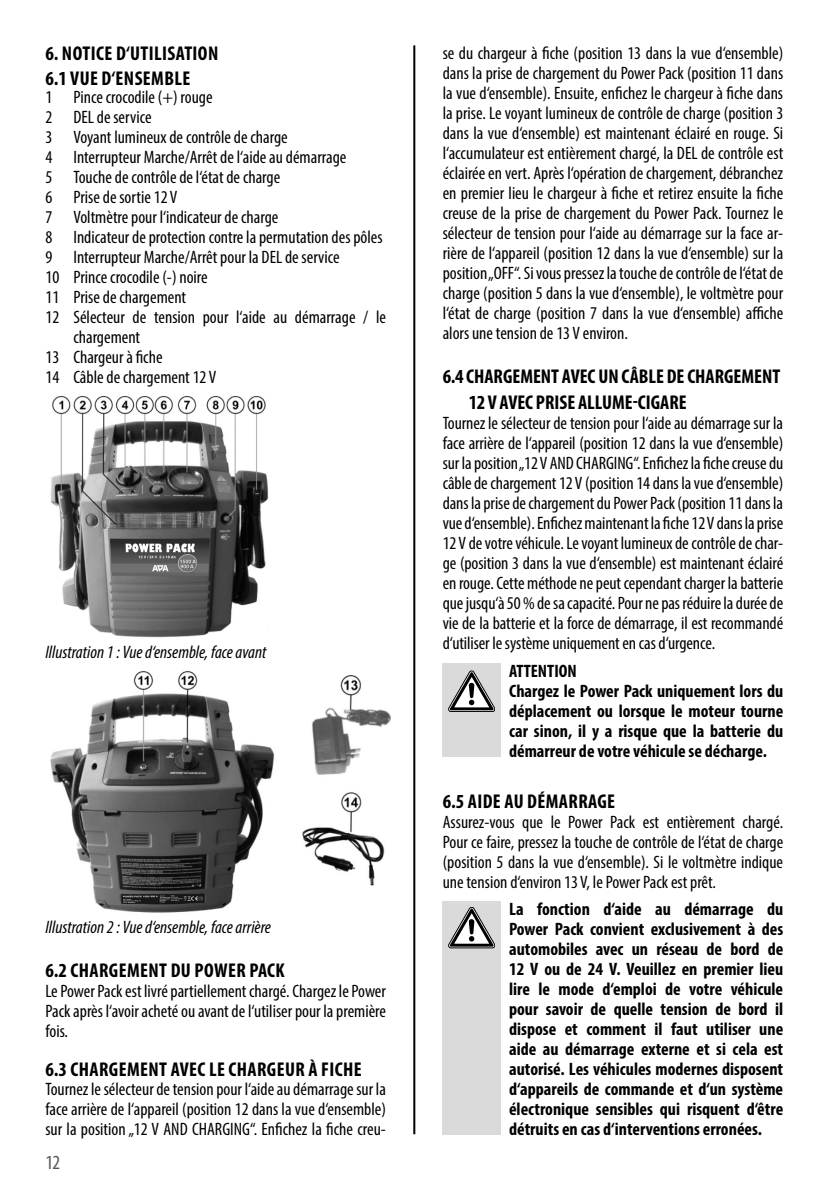
<style>
.page{position:relative;width:840px;height:1191px;background:#fff}
.page>*{position:absolute;margin:0;border:0;box-sizing:border-box;transform-origin:0 0}
.t1{font:700 condensed 20px/24.2px "Myriad Pro";letter-spacing:.02em;color:#000}
.t2{font:700 condensed 20px/26px "Myriad Pro";color:#000}
.t3{font:condensed 20px "Myriad Pro";color:#575757}
.t4{font:condensed 18px/20px "Myriad Pro";color:#000;text-align:justify}
.t5{font:700 condensed 18px/20px "Myriad Pro";color:#000;text-align:justify}
.t6{font:italic condensed 18px "Myriad Pro";color:#000}
</style>
<div class="page">
<hr style="left:413px;top:45px;width:2px;height:1089px;background:#000">
<img style="left:311px;top:675px;width:80px;height:100px">
<img style="left:302px;top:792px;width:83px;height:94px">
<div style="left:442px;top:663px;width:58px;height:94px;background:#dadada"></div>
<svg style="left:448px;top:671px;width:46px;height:40px"></svg>
<div style="left:442px;top:901px;width:58px;height:233px;background:#dadada"></div>
<svg style="left:448px;top:907px;width:46px;height:41px"></svg>
<img style="left:50px;top:396px;width:218px;height:242px">
<img style="left:50px;top:671px;width:224px;height:242px">
<p class="t1" style="left:45px;top:41px;width:174px">6. NOTICE D‘UTILISATION<br>6.1 VUE D‘ENSEMBLE</p>
<p class="t4" style="left:45px;top:87px;width:169px">1 Pince crocodile (+) rouge</p>
<p class="t4" style="left:45px;top:107px;width:108px">2 DEL de service</p>
<p class="t4" style="left:45px;top:127px;width:244px">3 Voyant lumineux de contrôle de charge</p>
<p class="t4" style="left:45px;top:147px;width:302px">4 Interrupteur Marche/Arrêt de l‘aide au démarrage</p>
<p class="t4" style="left:45px;top:167px;width:236px">5 Touche de contrôle de l‘état de charge</p>
<p class="t4" style="left:45px;top:187px;width:133px">6 Prise de sortie 12 V</p>
<p class="t4" style="left:45px;top:207px;width:234px">7 Voltmètre pour l‘indicateur de charge</p>
<p class="t4" style="left:45px;top:227px;width:338px">8 Indicateur de protection contre la permutation des pôles</p>
<p class="t4" style="left:45px;top:247px;width:296px">9 Interrupteur Marche/Arrêt pour la DEL de service</p>
<p class="t4" style="left:45px;top:267px;width:164px">10 Prince crocodile (-) noire</p>
<p class="t4" style="left:45px;top:287px;width:142px">11 Prise de chargement</p>
<p class="t4" style="left:45px;top:307px;width:342px">12 Sélecteur de tension pour l‘aide au démarrage / le</p>
<p class="t4" style="left:73px;top:327px;width:68px">chargement</p>
<p class="t4" style="left:45px;top:347px;width:119px">13 Chargeur à fiche</p>
<p class="t4" style="left:45px;top:367px;width:172px">14 Câble de chargement 12 V</p>
<p class="t6" style="left:45px;top:641px;width:222px">Illustration 1 : Vue d‘ensemble, face avant</p>
<p class="t6" style="left:45px;top:916px;width:227px">Illustration 2 : Vue d‘ensemble, face arrière</p>
<p class="t1" style="left:45px;top:957px;width:241px">6.2 CHARGEMENT DU POWER PACK</p>
<p class="t4" style="left:45px;top:980px;width:342px">Le Power Pack est livré partiellement chargé. Chargez le Power Pack après l‘avoir acheté ou avant de l‘utiliser pour la première fois.</p>
<p class="t1" style="left:45px;top:1056px;width:318px">6.3 CHARGEMENT AVEC LE CHARGEUR À FICHE</p>
<p class="t4" style="left:45px;top:1078px;width:342px">Tournez le sélecteur de tension pour l‘aide au démarrage sur la face arrière de l‘appareil (position 12 dans la vue d‘ensemble) sur la position „12 V AND CHARGING“. Enfichez la fiche creu-</p>
<p class="t3" style="left:45px;top:1150px;width:16px">12</p>
<p class="t4" style="left:442px;top:43px;width:342px">se du chargeur à fiche (position 13 dans la vue d‘ensemble) dans la prise de chargement du Power Pack (position 11 dans la vue d‘ensemble). Ensuite, enfichez le chargeur à fiche dans la prise. Le voyant lumineux de contrôle de charge (position 3 dans la vue d‘ensemble) est maintenant éclairé en rouge. Si l‘accumulateur est entièrement chargé, la DEL de contrôle est éclairée en vert. Après l‘opération de chargement, débranchez en premier lieu le chargeur à fiche et retirez ensuite la fiche creuse de la prise de chargement du Power Pack. Tournez le sélecteur de tension pour l‘aide au démarrage sur la face ar&shy;rière de l‘appareil (position 12 dans la vue d‘ensemble) sur la position „OFF“. Si vous pressez la touche de contrôle de l‘état de charge (position 5 dans la vue d‘ensemble), le voltmètre pour l‘état de charge (position 7 dans la vue d‘ensemble) affiche alors une tension de 13 V environ.</p>
<p class="t2" style="left:468px;top:362px;width:313px;text-indent:-26px">6.4 CHARGEMENT AVEC UN CÂBLE DE CHARGEMENT<br>12 V AVEC PRISE ALLUME-CIGARE</p>
<p class="t4" style="left:442px;top:413px;width:342px">Tournez le sélecteur de tension pour l‘aide au démarrage sur la face arrière de l‘appareil (position 12 dans la vue d‘ensemble) sur la position „12 V AND CHARGING“. Enfichez la fiche creuse du câble de chargement 12 V (position 14 dans la vue d‘ensemble) dans la prise de chargement du Power Pack (position 11 dans la vue d‘ensemble). Enfichez maintenant la fiche 12 V dans la prise 12 V de votre véhicule. Le voyant lumineux de contrôle de char&shy;ge (position 3 dans la vue d‘ensemble) est maintenant éclairé en rouge. Cette méthode ne peut cependant charger la batterie que jusqu‘à 50 % de sa capacité. Pour ne pas réduire la durée de vie de la batterie et la force de démarrage, il est recommandé d‘utiliser le système uniquement en cas d‘urgence.</p>
<p class="t5" style="left:509px;top:660px;width:69px">ATTENTION</p>
<p class="t5" style="left:509px;top:680px;width:275px">Chargez le Power Pack uniquement lors du déplacement ou lorsque le moteur tourne car sinon, il y a risque que la batterie du démarreur de votre véhicule se décharge.</p>
<p class="t1" style="left:442px;top:788px;width:174px">6.5 AIDE AU DÉMARRAGE</p>
<p class="t4" style="left:442px;top:811px;width:342px">Assurez-vous que le Power Pack est entièrement chargé.<br>Pour ce faire, pressez la touche de contrôle de l‘état de charge (position 5 dans la vue d‘ensemble). Si le voltmètre indique une tension d‘environ 13 V, le Power Pack est prêt.</p>
<p class="t5" style="left:509px;top:898px;width:275px">La fonction d‘aide au démarrage du Power Pack convient exclusivement à des automobiles avec un réseau de bord de 12 V ou de 24 V. Veuillez en premier lieu lire le mode d‘emploi de votre véhicule pour savoir de quelle tension de bord il dispose et comment il faut utiliser une aide au démarrage externe et si cela est autorisé. Les véhicules modernes disposent d‘appareils de commande et d‘un système électronique sensibles qui risquent d‘être détruits en cas d‘interventions erronées.</p>
</div>
